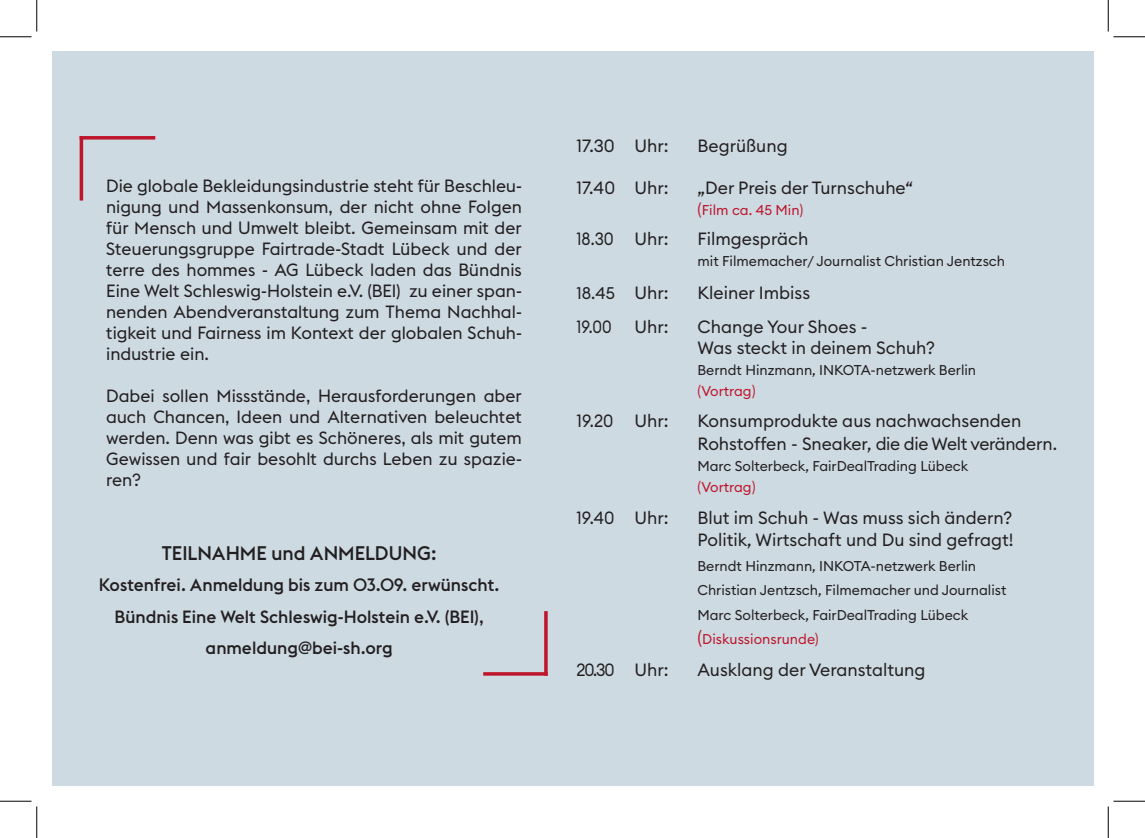
<style>
.page{position:relative;width:1145px;height:838px;background:#fff}
.page>*{position:absolute;margin:0;border:0;box-sizing:border-box;transform-origin:0 0}
.t1{font:500 19.43px "Euclid Flex";color:#231f20}
.t2{font:500 17.68px "Euclid Flex";color:#231f20}
.t3{font:17.5px/21px "Euclid Flex";color:#231f20;text-align:justify}
.t4{font:17.5px/22.8px "Euclid Circular B";color:#231f20}
.t5{font:500 17.5px "Euclid Flex";color:#231f20}
.t6{font:17.5px "Euclid Circular B";color:#231f20;scale:.91 1}
.t7{font:17.5px "Euclid Circular B";color:#231f20;scale:.95 1}
.t8{font:17.5px "Euclid Circular B";color:#231f20;scale:.93 1}
.t9{font:17.5px "Euclid Circular B";color:#231f20;scale:.88 1}
.t10{font:16.62px "Euclid Circular B";color:#231f20}
.t11{font:14px "Euclid Circular B";color:#231f20}
.t12{font:14px "Euclid Circular B";color:#be152b}
.s1{font-size:15.75px}
.s2{font-size:17.5px}
</style>
<div class="page">
<div style="left:52px;top:52px;width:1041px;height:734px;background:#cddae2"></div>
<hr style="left:80px;top:136px;width:3px;height:64px;background:#be152b">
<hr style="left:80px;top:136px;width:75px;height:3px;background:#be152b">
<svg style="left:544px;top:611px;width:4px;height:61px"></svg>
<hr style="left:483px;top:672px;width:65px;height:3px;background:#be152b">
<hr style="left:0;top:36px;width:32px;height:1px;background:#000">
<hr style="left:1113px;top:36px;width:32px;height:1px;background:#000">
<hr style="left:0;top:800px;width:32px;height:1px;background:#000">
<hr style="left:1113px;top:800px;width:32px;height:1px;background:#000">
<hr style="left:36px;top:0;width:1px;height:31px;background:#000">
<hr style="left:36px;top:806px;width:1px;height:31px;background:#000">
<hr style="left:1108px;top:0;width:1px;height:31px;background:#000">
<hr style="left:1108px;top:806px;width:1px;height:31px;background:#000">
<p class="t3" style="left:106px;top:175px;width:417px">Die globale Bekleidungsindustrie steht für Beschleu&shy;nigung und Massenkonsum, der nicht ohne Folgen für Mensch und Umwelt bleibt. Gemeinsam mit der Steuerungsgruppe Fairtrade-Stadt Lübeck und der terre des hommes - AG Lübeck laden das Bündnis Eine Welt Schleswig-Holstein e.V. (BEI) zu einer span&shy;nenden Abendveranstaltung zum Thema Nachhal&shy;tigkeit und Fairness im Kontext der globalen Schuh&shy;industrie ein.</p>
<p class="t3" style="left:106px;top:385px;width:417px">Dabei sollen Missstände, Herausforderungen aber auch Chancen, Ideen und Alternativen beleuchtet werden. Denn was gibt es Schöneres, als mit gutem Gewissen und fair besohlt durchs Leben zu spazie&shy;ren?</p>
<p class="t1" style="left:162px;top:541px;width:276px">TEILNAHME und ANMELDUNG:</p>
<p class="t2" style="left:99px;top:574px;width:402px">Kostenfrei. Anmeldung bis zum 03.09. erwünscht.</p>
<p class="t5" style="left:115px;top:606px;width:371px">Bündnis Eine Welt Schleswig-Holstein e.V. (BEI),</p>
<p class="t5" style="left:206px;top:637px;width:189px">anmeldung@bei-sh.org</p>
<p class="t4" style="left:576px;top:134px;width:94px">17.30 Uhr:</p>
<p class="t4" style="left:698px;top:134px;width:92px">Begrüßung</p>
<p class="t4" style="left:576px;top:176px;width:94px">17.40 Uhr:</p>
<p class="t4" style="left:698px;top:176px;width:217px">„Der Preis der Turnschuhe“</p>
<p class="t12" style="left:698px;top:201px;width:107px"><span class="s1">(</span>Film ca. 45 Min)</p>
<p class="t6" style="left:576px;top:228px;width:103px">18.30 Uhr:</p>
<p class="t4" style="left:698px;top:227px;width:112px">Filmgespräch</p>
<p class="t11" style="left:698px;top:252px;width:309px">mit Filmemacher/ Journalist Christian Jentzsch</p>
<p class="t10" style="left:576px;top:283px;width:94px">18.45 <span class="s2">Uhr:</span></p>
<p class="t4" style="left:697px;top:281px;width:114px">Kleiner Imbiss</p>
<p class="t9" style="left:576px;top:315px;width:41px">19.00</p>
<p class="t4" style="left:635px;top:315px;width:36px">Uhr:</p>
<p class="t4" style="left:698px;top:315px;width:172px">Change Your Shoes -</p>
<p class="t4" style="left:698px;top:336px;width:239px">Was steckt in deinem Schuh?</p>
<p class="t11" style="left:698px;top:361px;width:280px">Berndt Hinzmann, INKOTA-netzwerk Berlin</p>
<p class="t12" style="left:698px;top:382px;width:60px">(Vortrag)</p>
<p class="t4" style="left:576px;top:409px;width:94px">19.20 Uhr:</p>
<p class="t4" style="left:698px;top:409px;width:361px">Konsumprodukte aus nachwachsenden<br>Rohstoffen - Sneaker, die die Welt verändern.</p>
<p class="t11" style="left:698px;top:457px;width:272px">Marc Solterbeck, FairDealTrading Lübeck</p>
<p class="t12" style="left:698px;top:478px;width:60px">(Vortrag)</p>
<p class="t7" style="left:576px;top:506px;width:98px">19.40 Uhr:</p>
<p class="t4" style="left:698px;top:505px;width:316px">Blut im Schuh - Was muss sich ändern?</p>
<p class="t4" style="left:698px;top:528px;width:318px">Politik, Wirtschaft und Du sind gefragt!</p>
<p class="t11" style="left:698px;top:557px;width:280px">Berndt Hinzmann, INKOTA-netzwerk Berlin</p>
<p class="t11" style="left:698px;top:581px;width:310px">Christian Jentzsch, Filmemacher und Journalist</p>
<p class="t11" style="left:698px;top:606px;width:272px">Marc Solterbeck, FairDealTrading Lübeck</p>
<p class="t12" style="left:698px;top:630px;width:123px"><span class="s2">(</span>Diskussionsrunde)</p>
<p class="t8" style="left:576px;top:658px;width:101px">20.30 Uhr:</p>
<p class="t4" style="left:697px;top:658px;width:230px">Ausklang der Veranstaltung</p>
</div>
